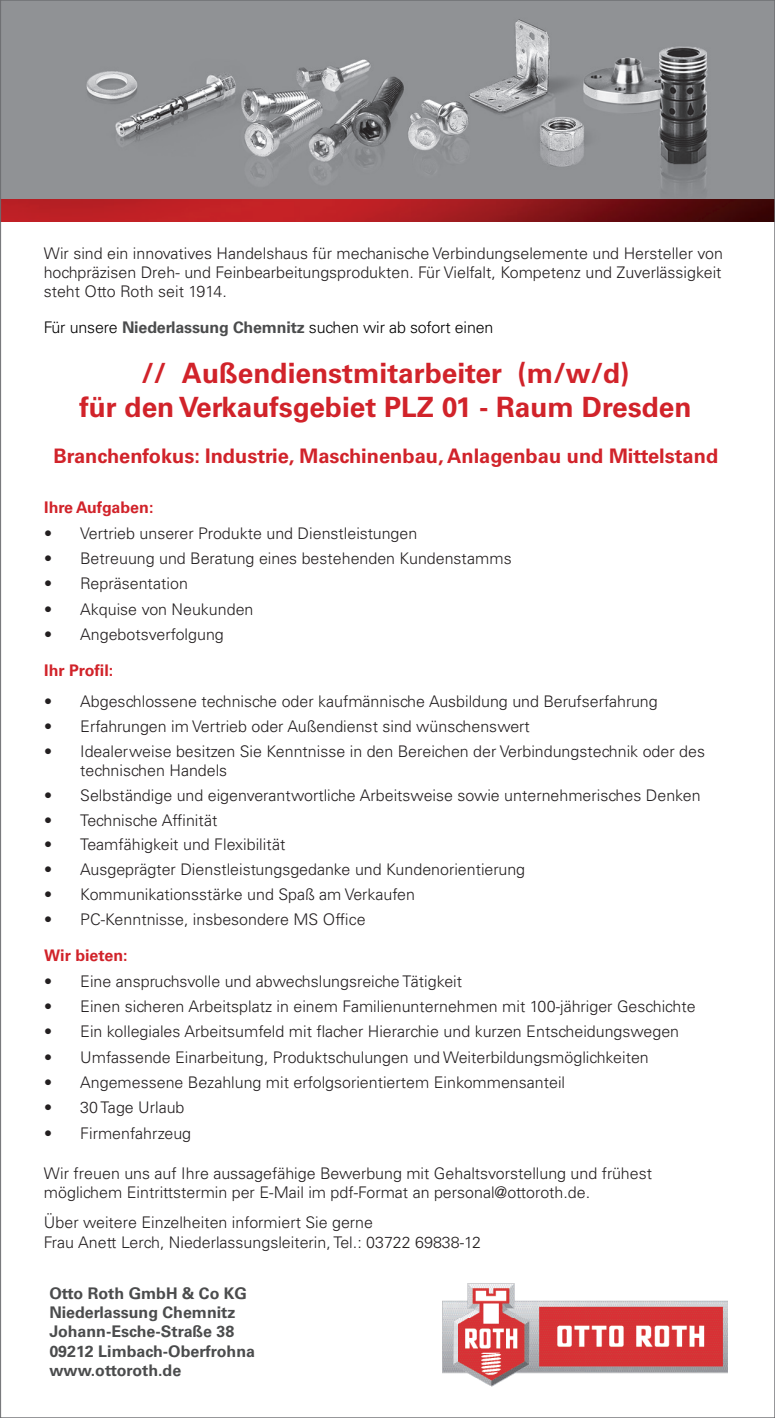
<style>
.page{position:relative;width:775px;height:1418px;background:#fff}
.page>*{position:absolute;margin:0;border:0;box-sizing:border-box;transform-origin:0 0}
.t1{font:700 28px/33.6px "Univers LT Std";color:#d1232a;text-align:center}
.t2{font:700 20px "Univers LT Std";color:#d1232a}
.t3{font:300 16px/19.2px "Univers LT Std";color:#231f20}
.t4{font:700 16px/19.2px "Univers LT Std";color:#4b4c4d}
.t5{font:300 16px "Univers LT Std";letter-spacing:-.01em;color:#000}
.t6{font:700 16px "Univers LT Std";color:#d1232a}
.s1{font-weight:700;color:#4b4c4d}
</style>
<div class="page">
<img style="left:442px;top:1283px;width:285px;height:103px">
<img style="left:2px;top:2px;width:770px;height:219px">
<p class="t3" style="left:44px;top:244px;width:680px;text-align:justify">Wir sind ein innovatives Handelshaus für mechanische Verbindungselemente und Hersteller von hochpräzisen Dreh- und Feinbearbeitungsprodukten. Für Vielfalt, Kompetenz und Zuverlässigkeit steht Otto Roth seit 1914.</p>
<p class="t5" style="left:44px;top:317px;width:451px">Für unsere <span class="s1">Niederlassung Chemnitz</span> suchen wir ab sofort einen</p>
<h1 class="t1" style="left:79px;top:357px;width:613px">// Außendienstmitarbeiter (m/w/d)<br>für den Verkaufsgebiet PLZ 01 - Raum Dresden</h1>
<p class="t2" style="left:53px;top:444px;width:666px">Branchenfokus: Industrie, Maschinenbau, Anlagenbau und Mittelstand</p>
<p class="t6" style="left:44px;top:498px;width:111px">Ihre Aufgaben:</p>
<p class="t3" style="left:44px;top:523px;width:374px">• Vertrieb unserer Produkte und Dienstleistungen</p>
<p class="t3" style="left:44px;top:548px;width:469px">• Betreuung und Beratung eines bestehenden Kundenstamms</p>
<p class="t3" style="left:44px;top:574px;width:145px">• Repräsentation</p>
<p class="t3" style="left:44px;top:599px;width:211px">• Akquise von Neukunden</p>
<p class="t3" style="left:44px;top:624px;width:181px">• Angebotsverfolgung</p>
<p class="t6" style="left:44px;top:661px;width:70px">Ihr Profil:</p>
<p class="t3" style="left:44px;top:691px;width:615px">• Abgeschlossene technische oder kaufmännische Ausbildung und Berufserfahrung</p>
<p class="t3" style="left:44px;top:716px;width:487px">• Erfahrungen im Vertrieb oder Außendienst sind wünschenswert</p>
<p class="t3" style="left:80px;top:741px;width:626px;text-indent:-36px">• Idealerweise besitzen Sie Kenntnisse in den Bereichen der Verbindungstechnik oder des technischen Handels</p>
<p class="t3" style="left:44px;top:785px;width:658px">• Selbständige und eigenverantwortliche Arbeitsweise sowie unternehmerisches Denken</p>
<p class="t3" style="left:44px;top:810px;width:175px">• Technische Affinität</p>
<p class="t3" style="left:44px;top:835px;width:242px">• Teamfähigkeit und Flexibilität</p>
<p class="t3" style="left:44px;top:860px;width:482px">• Ausgeprägter Dienstleistungsgedanke und Kundenorientierung</p>
<p class="t3" style="left:44px;top:884px;width:372px">• Kommunikationsstärke und Spaß am Verkaufen</p>
<p class="t3" style="left:44px;top:909px;width:323px">• PC-Kenntnisse, insbesondere MS Office</p>
<p class="t6" style="left:44px;top:946px;width:85px">Wir bieten:</p>
<p class="t3" style="left:44px;top:971px;width:419px">• Eine anspruchsvolle und abwechslungsreiche Tätigkeit</p>
<p class="t3" style="left:44px;top:996px;width:652px">• Einen sicheren Arbeitsplatz in einem Familienunternehmen mit 100-jähriger Geschichte</p>
<p class="t3" style="left:44px;top:1022px;width:636px">• Ein kollegiales Arbeitsumfeld mit flacher Hierarchie und kurzen Entscheidungswegen</p>
<p class="t3" style="left:44px;top:1047px;width:606px">• Umfassende Einarbeitung, Produktschulungen und Weiterbildungsmöglichkeiten</p>
<p class="t3" style="left:44px;top:1072px;width:522px">• Angemessene Bezahlung mit erfolgsorientiertem Einkommensanteil</p>
<p class="t3" style="left:44px;top:1098px;width:142px">• 30 Tage Urlaub</p>
<p class="t3" style="left:44px;top:1123px;width:148px">• Firmenfahrzeug</p>
<p class="t3" style="left:44px;top:1163px;width:609px">Wir freuen uns auf Ihre aussagefähige Bewerbung mit Gehaltsvorstellung und frühest möglichem Eintrittstermin per E-Mail im pdf-Format an personal@ottoroth.de.</p>
<p class="t3" style="left:44px;top:1213px;width:438px">Über weitere Einzelheiten informiert Sie gerne<br>Frau Anett Lerch, Niederlassungsleiterin, Tel.: 03722 69838-12</p>
<p class="t4" style="left:49px;top:1283px;width:207px">Otto Roth GmbH &amp; Co KG<br>Niederlassung Chemnitz<br>Johann-Esche-Straße 38<br>09212 Limbach-Oberfrohna www.ottoroth.de</p>
</div>
